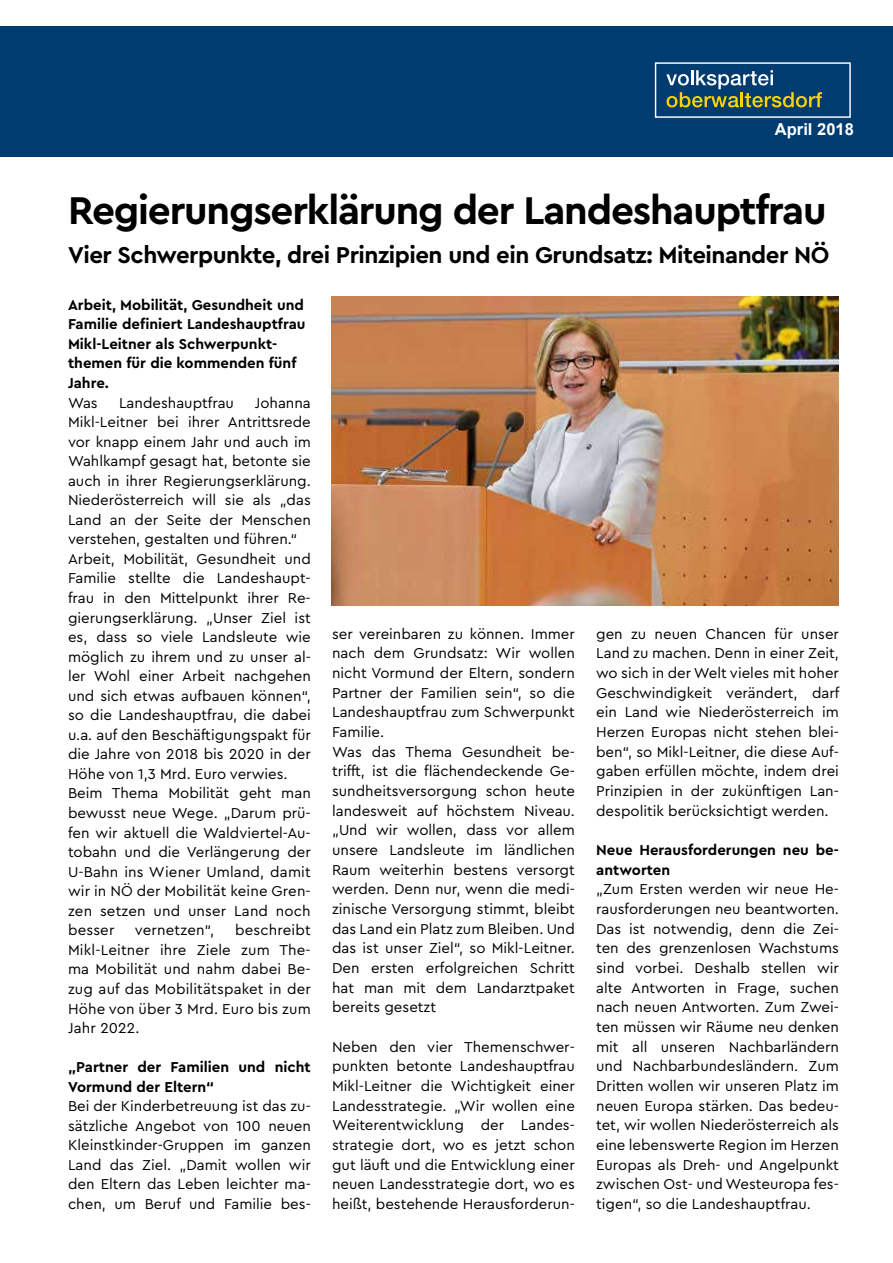
<style>
.page{position:relative;width:893px;height:1263px;background:#fff}
.page>*{position:absolute;margin:0;border:0;box-sizing:border-box;transform-origin:0 0}
.t1{font:700 40.5px "Cera PRO";letter-spacing:-.03em;color:#000}
.t2{font:700 24px "Cera PRO";letter-spacing:-.02em;color:#000}
.t3{font:700 16.5px "Arial";color:#fff}
.t4{font:15px/19.6px "Cera PRO";color:#000;text-align:justify}
.t5{font:700 15px/19.5px "Cera PRO";color:#000}
</style>
<div class="page">
<div style="left:0;top:27px;width:893px;height:130px;background:#003c70"></div>
<svg style="left:666px;top:70px;width:156px;height:37px"></svg>
<div style="left:655px;top:62px;width:196px;height:56px;border:1px solid #fff"></div>
<img style="left:332px;top:296px;width:507px;height:309px">
<p class="t3" style="left:775px;top:118px;width:80px">April 2018</p>
<h1 class="t1" style="left:68px;top:184px;width:760px">Regierungserklärung der Landeshauptfrau</h1>
<h2 class="t2" style="left:68px;top:239px;width:763px">Vier Schwerpunkte, drei Prinzipien und ein Grundsatz: Miteinander NÖ</h2>
<p class="t5" style="left:68px;top:294px;width:239px">Arbeit, Mobilität, Gesundheit und<br>Familie definiert Landeshauptfrau<br>Mikl-Leitner als Schwerpunkt&shy;themen für die kommenden fünf<br>Jahre.</p>
<p class="t4" style="left:68px;top:392px;width:31px">Was</p>
<p class="t4" style="left:119px;top:392px;width:117px">Landeshauptfrau</p>
<p class="t4" style="left:68px;top:392px;width:244px;text-align:left;text-indent:187px">Johanna<br>Mikl-Leitner bei ihrer Antrittsrede vor knapp einem Jahr und auch im<br>Wahlkampf gesagt hat, betonte sie auch in ihrer Regierungserklärung.<br>Niederösterreich will sie als „das<br>Land an der Seite der Menschen verstehen, gestalten und führen.“<br>Arbeit, Mobilität, Gesundheit und<br>Familie stellte die Landeshaupt&shy;frau in den Mittelpunkt ihrer Re&shy;gierungserklärung. „Unser Ziel ist es, dass so viele Landsleute wie möglich zu ihrem und zu unser al&shy;ler Wohl einer Arbeit nachgehen und sich etwas aufbauen können“, so die Landeshauptfrau, die dabei u.a. auf den Beschäftigungspakt für die Jahre von 2018 bis 2020 in der<br>Höhe von 1,3 Mrd. Euro verwies.<br>Beim Thema Mobilität geht man bewusst neue Wege. „Darum prü&shy;fen wir aktuell die Waldviertel-Au&shy;tobahn und die Verlängerung der<br>U-Bahn ins Wiener Umland, damit wir in NÖ der Mobilität keine Gren&shy;zen setzen und unser Land noch besser</p>
<p class="t4" style="left:68px;top:920px;width:244px;text-indent:167px">beschreibt Mikl-Leitner ihre Ziele zum The&shy;ma Mobilität und nahm dabei Be&shy;zug auf das Mobilitätspaket in der Höhe von über 3 Mrd. Euro bis zum Jahr 2022.</p>
<p class="t5" style="left:68px;top:1057px;width:244px">„Partner der Familien und nicht<br>Vormund der Eltern“</p>
<p class="t4" style="left:68px;top:1096px;width:244px">Bei der Kinderbetreuung ist das zu&shy;sätzliche Angebot von 100 neuen Kleinstkinder-Gruppen im ganzen Land das Ziel. „Damit wollen wir den Eltern das Leben leichter ma&shy;chen, um Beruf und Familie bes-</p>
<p class="t4" style="left:135px;top:920px;width:81px">vernetzen“,</p>
<p class="t4" style="left:332px;top:623px;width:244px;text-align:left">ser vereinbaren zu können. Immer nach dem Grundsatz: Wir wollen nicht Vormund der Eltern, sondern<br>Partner der Familien sein“, so die<br>Landeshauptfrau zum Schwerpunkt<br>Familie.<br>Was das Thema Gesundheit be&shy;trifft, ist die flächendeckende Ge&shy;sundheitsversorgung schon heute landesweit auf höchstem Niveau. „Und wir wollen, dass vor allem unsere Landsleute im ländlichen<br>Raum weiterhin bestens versorgt werden. Denn nur, wenn die medi&shy;zinische Versorgung stimmt, bleibt das Land ein Platz zum Bleiben. Und das ist unser Ziel“, so Mikl-Leitner.<br>Den ersten erfolgreichen Schritt hat man mit dem Landarztpaket bereits gesetzt</p>
<p class="t4" style="left:332px;top:1036px;width:244px">Neben den vier Themenschwer&shy;punkten betonte Landeshauptfrau Mikl-Leitner die Wichtigkeit einer Landesstrategie. „Wir wollen eine Weiterentwicklung der Landes&shy;strategie dort, wo es jetzt schon gut läuft und die Entwicklung einer neuen Landesstrategie dort, wo es heißt, bestehende Herausforderun-</p>
<p class="t4" style="left:596px;top:623px;width:245px">gen zu neuen Chancen für unser Land zu machen. Denn in einer Zeit, wo sich in der Welt vieles mit hoher Geschwindigkeit verändert, darf ein Land wie Niederösterreich im Herzen Europas nicht stehen blei&shy;ben“, so Mikl-Leitner, die diese Auf&shy;gaben erfüllen möchte, indem drei Prinzipien in der zukünftigen Lan&shy;despolitik berücksichtigt werden.</p>
<p class="t5" style="left:596px;top:839px;width:244px">Neue Herausforderungen neu be&shy;antworten</p>
<p class="t4" style="left:596px;top:879px;width:244px">„Zum Ersten werden wir neue He&shy;rausforderungen neu beantworten.<br>Das ist notwendig, denn die Zei&shy;ten des grenzenlosen Wachstums sind vorbei. Deshalb stellen wir alte Antworten in Frage, suchen nach neuen Antworten. Zum Zwei&shy;ten müssen wir Räume neu denken mit all unseren Nachbarländern und Nachbarbundesländern. Zum Dritten wollen wir unseren Platz im neuen Europa stärken. Das bedeu&shy;tet, wir wollen Niederösterreich als eine lebenswerte Region im Herzen Europas als Dreh- und Angelpunkt zwischen Ost- und Westeuropa fes&shy;tigen“, so die Landeshauptfrau.</p>
</div>
